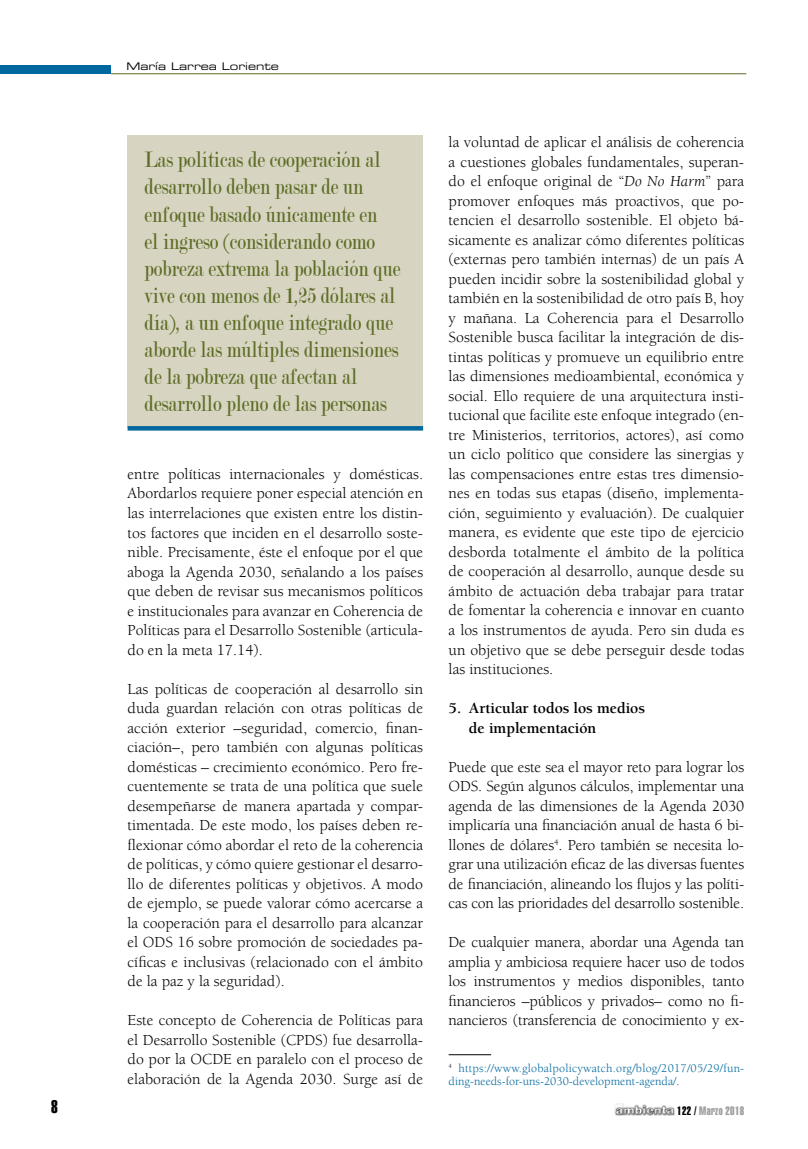
<style>
.page{position:relative;width:808px;height:1149px;background:#fff}
.page>*{position:absolute;margin:0;border:0;box-sizing:border-box;transform-origin:0 0}
.t1{font:24px/27px "Modern";color:#5f6d27;scale:.8 1}
.t2{font:18px "Helvetica LT Std Extra Comp";color:#000}
.t3{font:15.75px/19.5px "Berkeley Std";color:#000;text-align:justify}
.t4{font:700 15.75px/19.5px "Berkeley Std";letter-spacing:-.005em;color:#000}
.t5{font:12px/13.5px "Berkeley Std";letter-spacing:.015em;color:#00689e}
.t6{font:12px "Helvetica LT Std Extra Comp";letter-spacing:.025em;color:#9c9e9f}
.t7{font:10.5px "Eurostile LT Std Ex 2";color:#000}
.s1{font-style:italic}
.s2{color:#000}
</style>
<div class="page">
<div style="left:0;top:65px;width:111px;height:9px;background:#00689e"></div>
<hr style="left:111px;top:73px;width:635px;height:1px;background:#5f6d27">
<img style="left:614px;top:1103px;width:61px;height:13px">
<hr style="left:449px;top:1054px;width:42px;height:1px;background:#000">
<div style="left:128px;top:135px;width:295px;height:292px;background:#d7d5c1"></div>
<svg style="left:128px;top:426px;width:295px;height:4px"></svg>
<p class="t7" style="left:126px;top:59px;width:154px">María Larrea Loriente</p>
<p class="t1" style="left:145px;top:147px;width:321px">Las políticas de cooperación al desarrollo deben pasar de un enfoque basado únicamente en<br>el ingreso (considerando como pobreza extrema la población que vive con menos de 1,25 dólares al día), a un enfoque integrado que aborde las múltiples dimensiones de la pobreza que afectan al desarrollo pleno de las personas</p>
<p class="t3" style="left:128px;top:464px;width:297px">entre políticas internacionales y domésticas.<br>Abordarlos requiere poner especial atención en las interrelaciones que existen entre los distin&shy;tos factores que inciden en el desarrollo soste&shy;nible. Precisamente, éste el enfoque por el que aboga la Agenda 2030, señalando a los países que deben de revisar sus mecanismos políticos e institucionales para avanzar en Coherencia de Políticas para el Desarrollo Sostenible (articula&shy;do en la meta 17.14).</p>
<p class="t3" style="left:128px;top:679px;width:297px">Las políticas de cooperación al desarrollo sin duda guardan relación con otras políticas de acción exterior –seguridad, comercio, finan&shy;ciación–, pero también con algunas políticas domésticas – crecimiento económico. Pero fre&shy;cuentemente se trata de una política que suele desempeñarse de manera apartada y compar&shy;timentada. De este modo, los países deben re&shy;flexionar cómo abordar el reto de la coherencia de políticas, y cómo quiere gestionar el desarro&shy;llo de diferentes políticas y objetivos. A modo de ejemplo, se puede valorar cómo acercarse a la cooperación para el desarrollo para alcanzar el ODS 16 sobre promoción de sociedades pa&shy;cíficas e inclusivas (relacionado con el ámbito de la paz y la seguridad).</p>
<p class="t3" style="left:128px;top:1010px;width:297px">Este concepto de Coherencia de Políticas para el Desarrollo Sostenible (CPDS) fue desarrolla&shy;do por la OCDE en paralelo con el proceso de elaboración de la Agenda 2030. Surge así de</p>
<p class="t3" style="left:449px;top:133px;width:297px">la voluntad de aplicar el análisis de coherencia a cuestiones globales fundamentales, superan&shy;do el enfoque original de “<span class="s1">Do No Harm</span>” para promover enfoques más proactivos, que po&shy;tencien el desarrollo sostenible. El objeto bá&shy;sicamente es analizar cómo diferentes políticas (externas pero también internas) de un país A pueden incidir sobre la sostenibilidad global y también en la sostenibilidad de otro país B, hoy y mañana. La Coherencia para el Desarrollo Sostenible busca facilitar la integración de dis&shy;tintas políticas y promueve un equilibrio entre las dimensiones medioambiental, económica y social. Ello requiere de una arquitectura insti&shy;tucional que facilite este enfoque integrado (en&shy;tre Ministerios, territorios, actores), así como un ciclo político que considere las sinergias y las compensaciones entre estas tres dimensio&shy;nes en todas sus etapas (diseño, implementa&shy;ción, seguimiento y evaluación). De cualquier manera, es evidente que este tipo de ejercicio desborda totalmente el ámbito de la política de cooperación al desarrollo, aunque desde su ámbito de actuación deba trabajar para tratar de fomentar la coherencia e innovar en cuanto a los instrumentos de ayuda. Pero sin duda es un objetivo que se debe perseguir desde todas las instituciones.</p>
<p class="t4" style="left:469px;top:698px;width:178px;text-indent:-20px">5. Articular todos los medios de implementación</p>
<p class="t3" style="left:449px;top:757px;width:297px">Puede que este sea el mayor reto para lograr los ODS. Según algunos cálculos, implementar una agenda de las dimensiones de la Agenda 2030 implicaría una financiación anual de hasta 6 bi&shy;llones de dólares<sup>4</sup>. Pero también se necesita lo&shy;grar una utilización eficaz de las diversas fuentes de financiación, alineando los flujos y las políti&shy;cas con las prioridades del desarrollo sostenible.</p>
<p class="t3" style="left:449px;top:932px;width:297px">De cualquier manera, abordar una Agenda tan amplia y ambiciosa requiere hacer uso de todos los instrumentos y medios disponibles, tanto financieros –públicos y privados– como no fi&shy;nancieros (transferencia de conocimiento y ex-</p>
<p class="t5" style="left:449px;top:1060px;width:297px"><sup>4</sup> https://www.globalpolicywatch.org/blog/2017/05/29/fun&shy;ding-needs-for-uns-2030-development-agenda/<span class="s2">.</span></p>
<p class="t2" style="left:51px;top:1095px;width:8px">8</p>
<p class="t6" style="left:677px;top:1103px;width:68px"><span class="s2">122 /</span> Marzo 2018</p>
</div>
